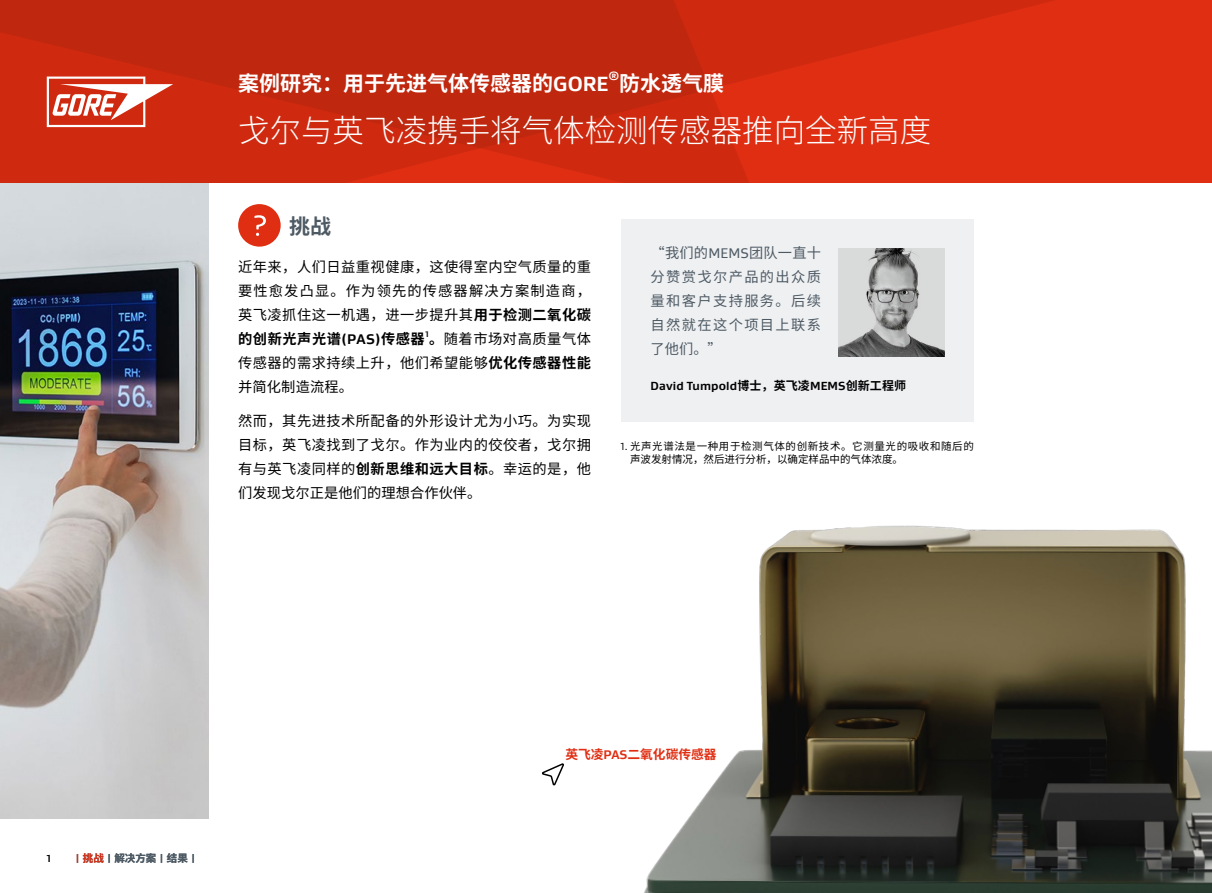
<style>
.page{position:relative;width:1212px;height:893px;background:#fff}
.page>*{position:absolute;margin:0;border:0;box-sizing:border-box;transform-origin:0 0}
.t1{font:300 31.5px "Noto Sans CJ Ksc";color:#fff}
.t2{font:700 21px "Noto Sans CJ Ksc";color:#fff}
.t3{font:700 21px "Noto Sans CJ Ksc";color:#4d5a64}
.t4{font:14.25px/24px "Noto Sans CJ Ksc";letter-spacing:.035em;color:#000;text-align:justify}
.t5{font:14.25px/24px "Noto Sans CJ Ksc";letter-spacing:.095em;color:#4d5a64;text-align:justify}
.t6{font:700 12.75px "Noto Sans CJ Ksc";color:#e02e12}
.t7{font:700 12.3px "Gore Gustan";color:#fff}
.t8{font:700 12px "Gore Gustan";letter-spacing:.01em;color:#000}
.t9{font:10.5px/12.8px "Noto Sans CJ Ksc";letter-spacing:.06em;color:#000}
.t10{font:700 10.5px "Noto Sans CJ Ksc";color:#4d5a64}
.t11{font:700 10.5px "Gore Gustan";color:#000}
.t12{font:700 8.25px "Gore Gustan";color:#000}
.s1{font-family:"Gore Gustan"}
.s2{font-weight:700}
.s3{font-family:"Gore Gustan";font-weight:700}
.s4{font-family:"Noto Sans CJ Ksc"}
.s5{font-family:"Gore Gustan";color:#e02e12}
.s6{color:#e02e12}
</style>
<div class="page">
<div style="left:238px;top:204px;width:43px;height:43px;background:#e02e12;border-radius:50%"></div>
<svg style="left:254px;top:215px;width:12px;height:21px"></svg>
<div style="left:621px;top:219px;width:353px;height:203px;background:#eff0f2"></div>
<img style="left:0;top:183px;width:208px;height:636px">
<img style="left:838px;top:248px;width:106px;height:108px">
<img style="left:644px;top:525px;width:568px;height:368px">
<svg style="left:542px;top:763px;width:22px;height:23px"></svg>
<div style="left:0;top:0;width:1212px;height:183px;background:#e02e12"></div>
<svg style="left:763px;top:0;width:291px;height:75px;fill:#cf2a10"></svg>
<svg style="left:0;top:0;width:763px;height:183px;background:#c7280f"></svg>
<svg style="left:47px;top:77px;width:126px;height:50px;background:#e17a6a"></svg>
<h2 class="t2" style="left:238px;top:71px;width:372px">案例研究：用于先进气体传感器的<span class="s1">GORE</span></h2>
<p class="t7" style="left:608px;top:68px;width:12px">®</p>
<h2 class="t2" style="left:619px;top:71px;width:106px">防水透气膜</h2>
<h1 class="t1" style="left:238px;top:113px;width:695px">戈尔与英飞凌携手将气体检测传感器推向全新高度</h1>
<h2 class="t3" style="left:289px;top:214px;width:43px">挑战</h2>
<p class="t4" style="left:238px;top:255px;width:354px">近年来，人们日益重视健康，这使得室内空气质量的重要性愈发凸显。作为领先的传感器解决方案制造商，英飞凌抓住这一机遇，进一步提升其<span class="s2">用于检测二氧化碳的创新光声光谱</span><span class="s3">(PAS)</span><span class="s2">传感器。</span>随着市场对高质量气体</p>
<p class="t12" style="left:425px;top:329px;width:5px">1</p>
<p class="t4" style="left:238px;top:351px;width:354px">传感器的需求持续上升，他们希望能够<span class="s2">优化传感器性能</span>并简化制造流程。</p>
<p class="t4" style="left:238px;top:409px;width:354px">然而，其先进技术所配备的外形设计尤为小巧。为实现目标，英飞凌找到了戈尔。作为业内的佼佼者，戈尔拥有与英飞凌同样的<span class="s2">创新思维和远大目标</span>。幸运的是，他们发现戈尔正是他们的理想合作伙伴。</p>
<p class="t5" style="left:651px;top:241px;width:172px">“我们的<span class="s1">MEMS</span>团队一直十分赞赏戈尔产品的出众质量和客户支持服务。后续自然就在这个项目上联系了他们。”</p>
<p class="t8" style="left:651px;top:378px;width:257px">David Tumpold<span class="s4">博士，英飞凌</span>MEMS<span class="s4">创新工程师</span></p>
<p class="t9" style="left:630px;top:440px;width:345px;text-indent:-9px"><span class="s1">1.</span> 光声光谱法是一种用于检测气体的创新技术。它测量光的吸收和随后的声波发射情况，然后进行分析，以确定样品中的气体浓度。</p>
<p class="t11" style="left:47px;top:851px;width:6px">1</p>
<p class="t10" style="left:75px;top:852px;width:123px"><span class="s5">|</span> <span class="s6">挑战</span> <span class="s1">|</span> 解决方案 <span class="s1">|</span> 结果 <span class="s1">|</span></p>
<p class="t6" style="left:565px;top:747px;width:153px">英飞凌<span class="s1">PAS</span>二氧化碳传感器</p>
</div>
